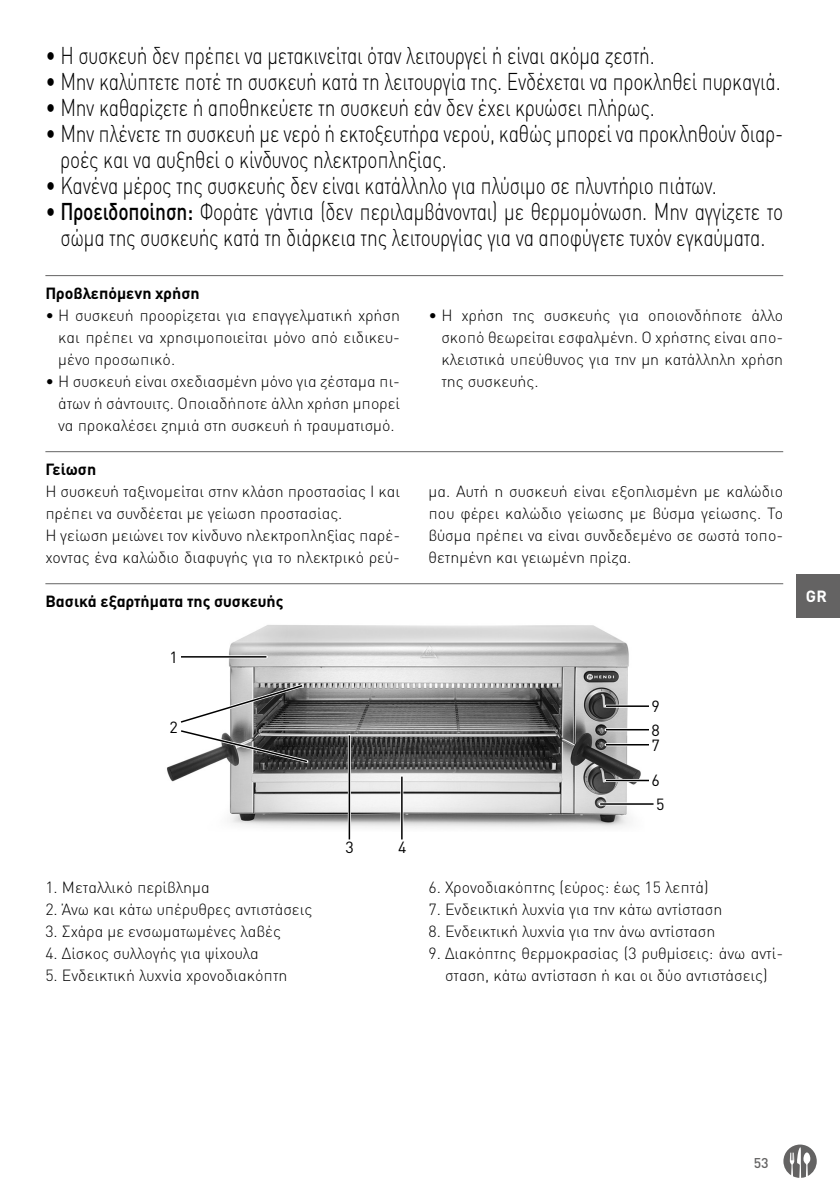
<style>
.page{position:relative;width:840px;height:1191px;background:#fff}
.page>*{position:absolute;margin:0;border:0;box-sizing:border-box;transform-origin:0 0}
.t1{font:300 24px/26px "DIN Pro";letter-spacing:-.01em;color:#000;scale:.8 1}
.t2{font:300 16px/22px "DIN Pro";color:#000;text-align:justify}
.t3{font:700 16px "DIN Pro";color:#000}
.t4{font:16px/23.6px "DIN Pro";color:#000}
.t5{font:700 16px "DIN Pro";color:#fff}
.t6{font:500 14px "DIN Pro";color:#646363}
.s1{font-weight:500}
</style>
<div class="page">
<div style="left:796px;top:574px;width:43px;height:43px;background:#646363"></div>
<svg style="left:783px;top:1144px;width:33px;height:33px"></svg>
<hr style="left:45px;top:275px;width:737px;height:1px;background:#646363">
<hr style="left:45px;top:451px;width:737px;height:1px;background:#646363">
<hr style="left:45px;top:583px;width:737px;height:1px;background:#646363">
<img style="left:167px;top:625px;width:474px;height:206px">
<hr style="left:181px;top:655px;width:85px;height:3px;background:#fff">
<hr style="left:605px;top:704px;width:43px;height:3px;background:#fff">
<hr style="left:605px;top:728px;width:43px;height:3px;background:#fff">
<hr style="left:605px;top:743px;width:43px;height:3px;background:#fff">
<hr style="left:605px;top:779px;width:43px;height:3px;background:#fff">
<hr style="left:599px;top:802px;width:54px;height:3px;background:#fff">
<hr style="left:347px;top:735px;width:3px;height:104px;background:#fff">
<hr style="left:400px;top:776px;width:3px;height:63px;background:#fff">
<hr style="left:181px;top:656px;width:85px;height:1px;background:#000">
<hr style="left:605px;top:705px;width:43px;height:2px;background:#000">
<hr style="left:605px;top:729px;width:43px;height:1px;background:#000">
<hr style="left:605px;top:744px;width:43px;height:1px;background:#000">
<hr style="left:605px;top:779px;width:43px;height:2px;background:#000">
<hr style="left:599px;top:803px;width:54px;height:1px;background:#000">
<hr style="left:348px;top:735px;width:2px;height:104px;background:#000">
<hr style="left:401px;top:776px;width:1px;height:63px;background:#000">
<svg style="left:177px;top:682px;width:133px;height:83px"></svg>
<h1 class="t1" style="left:45px;top:41px;width:763px">• Η συσκευή δεν πρέπει να μετακινείται όταν λειτουργεί ή είναι ακόμα ζεστή.</h1>
<h1 class="t1" style="left:45px;top:67px;width:920px">• Μην καλύπτετε ποτέ τη συσκευή κατά τη λειτουργία της. Ενδέχεται να προκληθεί πυρκαγιά.</h1>
<h1 class="t1" style="left:45px;top:93px;width:762px">• Μην καθαρίζετε ή αποθηκεύετε τη συσκευή εάν δεν έχει κρυώσει πλήρως.</h1>
<h1 class="t1" style="left:60px;top:119px;width:904px;text-indent:-15px">• Μην πλένετε τη συσκευή με νερό ή εκτοξευτήρα νερού, καθώς μπορεί να προκληθούν διαρ&shy;ροές και να αυξηθεί ο κίνδυνος ηλεκτροπληξίας.</h1>
<h1 class="t1" style="left:45px;top:171px;width:840px">• Κανένα μέρος της συσκευής δεν είναι κατάλληλο για πλύσιμο σε πλυντήριο πιάτων.</h1>
<h1 class="t1" style="left:45px;top:197px;width:923px;text-align:center">• <span class="s1">Προειδοποίηση:</span> Φοράτε γάντια (δεν περιλαμβάνονται) με θερμομόνωση. Μην αγγίζετε το σώμα της συσκευής κατά τη διάρκεια της λειτουργίας για να αποφύγετε τυχόν εγκαύματα.</h1>
<p class="t3" style="left:45px;top:280px;width:156px">Προβλεπόμενη χρήση</p>
<p class="t2" style="left:58px;top:303px;width:343px;text-indent:-13px">• Η συσκευή προορίζεται για επαγγελματική χρήση και πρέπει να χρησιμοποιείται μόνο από ειδικευ&shy;μένο προσωπικό.</p>
<p class="t2" style="left:58px;top:369px;width:343px;text-indent:-13px">• Η συσκευή είναι σχεδιασμένη μόνο για ζέσταμα πι&shy;άτων ή σάντουιτς. Οποιαδήποτε άλλη χρήση μπορεί να προκαλέσει ζημιά στη συσκευή ή τραυματισμό.</p>
<p class="t2" style="left:441px;top:303px;width:343px;text-indent:-13px">• Η χρήση της συσκευής για οποιονδήποτε άλλο σκοπό θεωρείται εσφαλμένη. Ο χρήστης είναι απο&shy;κλειστικά υπεύθυνος για την μη κατάλληλη χρήση της συσκευής.</p>
<p class="t3" style="left:45px;top:456px;width:52px">Γείωση</p>
<p class="t2" style="left:45px;top:479px;width:356px;text-align:left">Η συσκευή ταξινομείται στην κλάση προστασίας Ι και πρέπει να συνδέεται με γείωση προστασίας.<br>Η γείωση μειώνει τον κίνδυνο ηλεκτροπληξίας παρέ&shy;χοντας ένα καλώδιο διαφυγής για το ηλεκτρικό ρεύ-</p>
<p class="t2" style="left:428px;top:479px;width:356px">μα. Αυτή η συσκευή είναι εξοπλισμένη με καλώδιο που φέρει καλώδιο γείωσης με βύσμα γείωσης. Το βύσμα πρέπει να είναι συνδεδεμένο σε σωστά τοπο&shy;θετημένη και γειωμένη πρίζα.</p>
<p class="t3" style="left:45px;top:588px;width:239px">Βασικά εξαρτήματα της συσκευής</p>
<p class="t4" style="left:169px;top:644px;width:10px">1</p>
<p class="t4" style="left:169px;top:714px;width:10px">2</p>
<p class="t2" style="left:45px;top:875px;width:166px">1. Μεταλλικό περίβλημα</p>
<p class="t2" style="left:45px;top:897px;width:268px">2. Άνω και κάτω υπέρυθρες αντιστάσεις</p>
<p class="t2" style="left:45px;top:919px;width:237px">3. Σχάρα με ενσωματωμένες λαβές</p>
<p class="t2" style="left:45px;top:941px;width:215px">4. Δίσκος συλλογής για ψίχουλα</p>
<p class="t2" style="left:45px;top:963px;width:243px">5. Ενδεικτική λυχνία χρονοδιακόπτη</p>
<p class="t4" style="left:345px;top:834px;width:10px">3</p>
<p class="t4" style="left:398px;top:834px;width:10px">4</p>
<p class="t4" style="left:651px;top:694px;width:10px">9<br>8</p>
<p class="t4" style="left:651px;top:732px;width:10px">7</p>
<p class="t4" style="left:651px;top:768px;width:14px">6<br>5</p>
<p class="t2" style="left:428px;top:875px;width:281px">6. Χρονοδιακόπτης (εύρος: έως 15 λεπτά)</p>
<p class="t2" style="left:428px;top:897px;width:295px">7. Ενδεικτική λυχνία για την κάτω αντίσταση</p>
<p class="t2" style="left:428px;top:919px;width:288px">8. Ενδεικτική λυχνία για την άνω αντίσταση</p>
<p class="t2" style="left:428px;top:941px;width:356px;text-align:center">9. Διακόπτης θερμοκρασίας (3 ρυθμίσεις: άνω αντί&shy;σταση, κάτω αντίσταση ή και οι δύο αντιστάσεις)</p>
<p class="t5" style="left:805px;top:583px;width:22px">GR</p>
<p class="t6" style="left:753px;top:1151px;width:16px">53</p>
</div>
